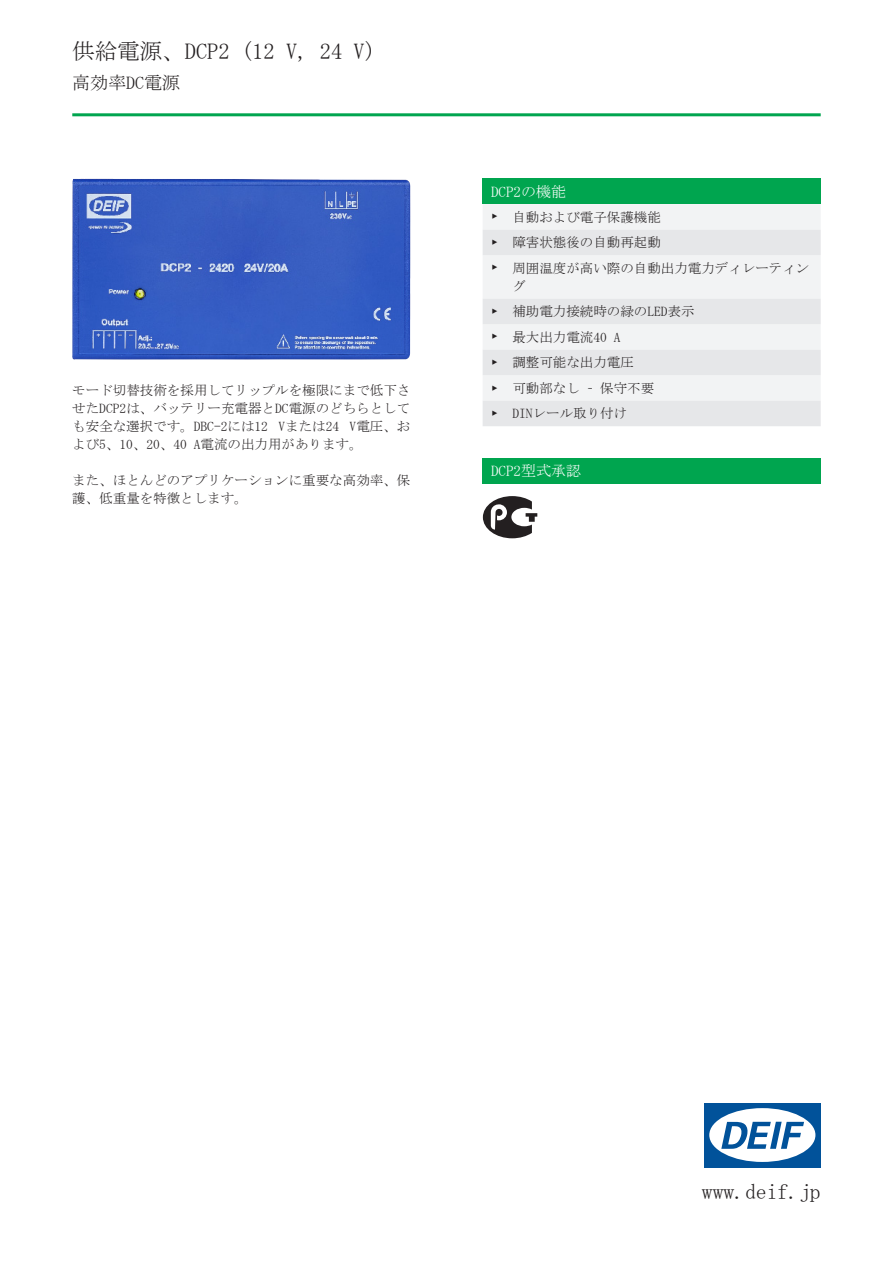
<style>
.page{position:relative;width:893px;height:1263px;background:#fff}
.page>*{position:absolute;margin:0;border:0;box-sizing:border-box;transform-origin:0 0}
.t1{font:22.5px "MS Mincho";color:#231f20}
.t2{font:21.6px "MS Mincho";color:#231f20}
.t3{font:18px "MS Mincho";color:#231f20}
.t4{font:15px "MS Mincho";color:#fff}
.t5{font:13.5px/25.5px "MS Mincho";color:#231f20}
</style>
<div class="page">
<hr style="left:72px;top:113px;width:749px;height:3px;background:#00a54f">
<img style="left:72px;top:179px;width:338px;height:181px">
<div style="left:483px;top:179px;width:338px;height:25px;background:#00a54f"></div>
<div style="left:483px;top:204px;width:338px;height:26px;background:#f2f3f4"></div>
<svg style="left:483px;top:230px;width:338px;height:196px;fill:#e6e7e9"></svg>
<div style="left:483px;top:458px;width:338px;height:25px;background:#00a54f"></div>
<svg style="left:483px;top:496px;width:54px;height:42px"></svg>
<div style="left:704px;top:1103px;width:117px;height:64px;background:#01529a"></div>
<div style="left:709px;top:1108px;width:106px;height:54px;background:#fff;border-radius:50%"></div>
<svg style="left:721px;top:1122px;width:83px;height:27px"></svg>
<h1 class="t1" style="left:72px;top:39px;width:305px">供給電源、DCP2 (12 V, 24 V)</h1>
<h3 class="t3" style="left:72px;top:74px;width:109px">高効率DC電源</h3>
<p class="t5" style="left:72px;top:381px;width:340px;line-height:18px;text-align:justify">モード切替技術を採用してリップルを極限にまで低下させたDCP2は、バッテリー充電器とDC電源のどちらとしても安全な選択です。DBC-2には12 Vまたは24 V電圧、および5、10、20、40 A電流の出力用があります。</p>
<p class="t5" style="left:72px;top:471px;width:340px;line-height:18px">また、ほとんどのアプリケーションに重要な高効率、保護、低重量を特徴とします。</p>
<p class="t4" style="left:491px;top:184px;width:76px">DCP2の機能</p>
<p class="t5" style="left:491px;top:204px;width:320px">► 自動および電子保護機能<br>► 障害状態後の自動再起動<br>► 周囲温度が高い際の自動出力電力ディレーティン</p>
<p class="t5" style="left:491px;top:273px;width:205px;text-indent:21px">グ<br>► 補助電力接続時の緑のLED表示► 最大出力電流40 A<br>► 調整可能な出力電圧<br>► 可動部なし – 保守不要<br>► DINレール取り付け</p>
<p class="t4" style="left:491px;top:463px;width:91px">DCP2型式承認</p>
<h2 class="t2" style="left:702px;top:1181px;width:120px">www.deif.jp</h2>
</div>
